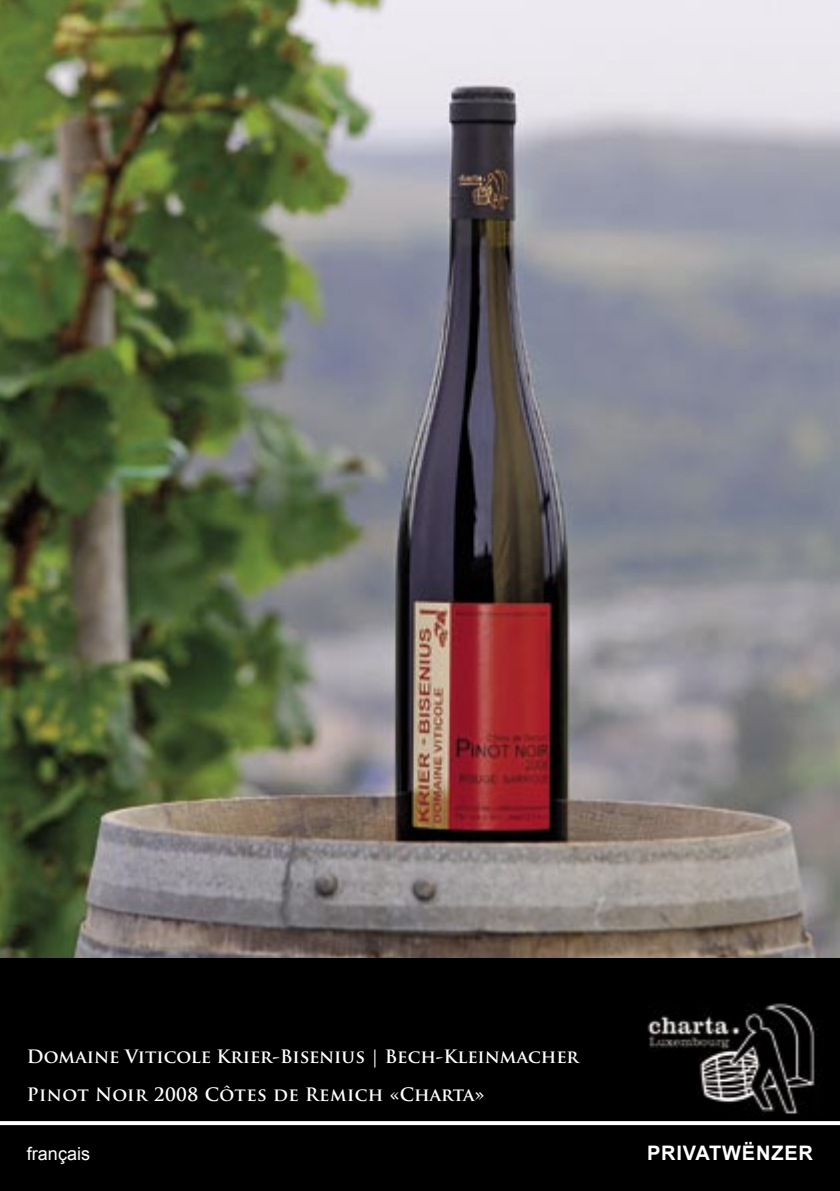
<style>
.page{position:relative;width:840px;height:1191px;background:#fff}
.page>*{position:absolute;margin:0;border:0;box-sizing:border-box;transform-origin:0 0}
.t1{font:700 20px "Arial";letter-spacing:.04em;color:#fff}
.Absatzformat_1{font:700 18px "Trajan Pro";color:#fff}
.Absatzformat_1-2{font:700 18px "Trajan Pro";letter-spacing:.025em;color:#fff}
.t2{font:18px "Arial";color:#fff}
</style>
<div class="page">
<img style="left:0;top:0;width:839px;height:958px">
<div style="left:0;top:958px;width:839px;height:233px;background:#000"></div>
<svg style="left:0;top:1121px;width:839px;height:4px"></svg>
<p class="Absatzformat_1" style="left:27px;top:1045px;width:553px">Domaine Viticole Krier-Bisenius | Bech-Kleinmacher</p>
<p class="Absatzformat_1-2" style="left:27px;top:1083px;width:459px">Pinot Noir 2008 Côtes de Remich «Charta»</p>
<p class="t2" style="left:27px;top:1142px;width:65px">français</p>
<p class="t1" style="left:646px;top:1140px;width:167px">PRIVATWËNZER</p>
</div>
